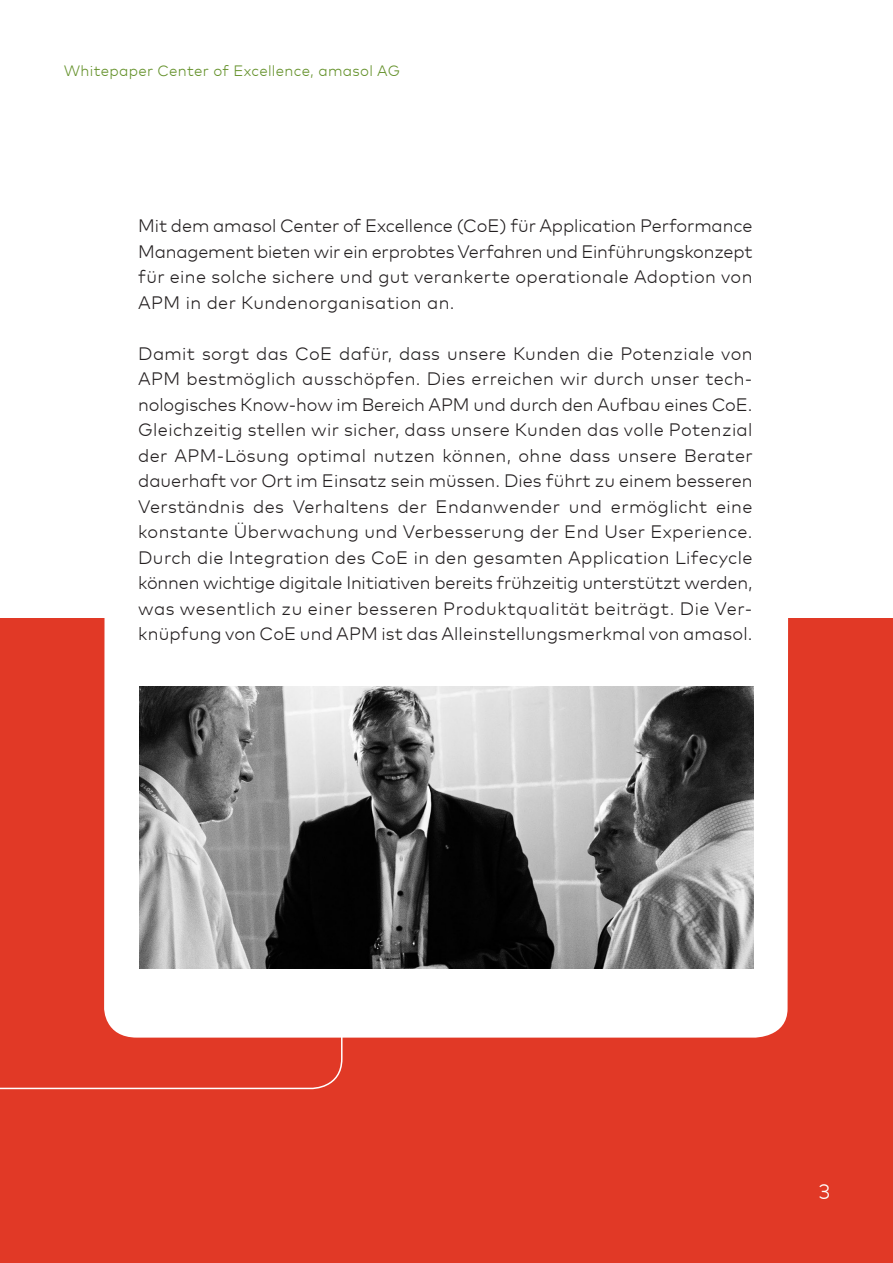
<style>
.page{position:relative;width:893px;height:1263px;background:#fff}
.page>*{position:absolute;margin:0;border:0;box-sizing:border-box;transform-origin:0 0}
.t1{font:300 21px "Mark Pro";color:#fff}
.t2{font:300 18px/25.5px "Mark Pro";letter-spacing:.01em;color:#231f20;text-align:justify}
.t3{font:300 15px "Mark Pro";letter-spacing:.02em;color:#64912a}
</style>
<div class="page">
<div style="left:0;top:618px;width:893px;height:645px;background:#e13926"></div>
<div style="left:104px;top:618px;width:684px;height:419px;background:#fff"></div>
<svg style="left:0;top:904px;width:343px;height:186px"></svg>
<img style="left:139px;top:687px;width:615px;height:281px">
<p class="t3" style="left:64px;top:59px;width:338px">Whitepaper Center of Excellence, amasol AG</p>
<p class="t2" style="left:138px;top:212px;width:616px">Mit dem amasol Center of Excellence (CoE) für Application Performance Management bieten wir ein erprobtes Verfahren und Einführungskonzept für eine solche sichere und gut verankerte operationale Adoption von APM in der Kundenorganisation an.</p>
<p class="t2" style="left:138px;top:339px;width:616px">Damit sorgt das CoE dafür, dass unsere Kunden die Potenziale von APM bestmöglich ausschöpfen. Dies erreichen wir durch unser tech&shy;nologisches Know-how im Bereich APM und durch den Aufbau eines CoE.<br>Gleichzeitig stellen wir sicher, dass unsere Kunden das volle Potenzial der APM-Lösung optimal nutzen können, ohne dass unsere Berater dauerhaft vor Ort im Einsatz sein müssen. Dies führt zu einem besseren Verständnis des Verhaltens der Endanwender und ermöglicht eine konstante Überwachung und Verbesserung der End User Experience.<br>Durch die Integration des CoE in den gesamten Application Lifecycle können wichtige digitale Initiativen bereits frühzeitig unterstützt werden, was wesentlich zu einer besseren Produktqualität beiträgt. Die Ver&shy;knüpfung von CoE und APM ist das Alleinstellungsmerkmal von amasol.</p>
<p class="t1" style="left:819px;top:1175px;width:13px">3</p>
</div>
